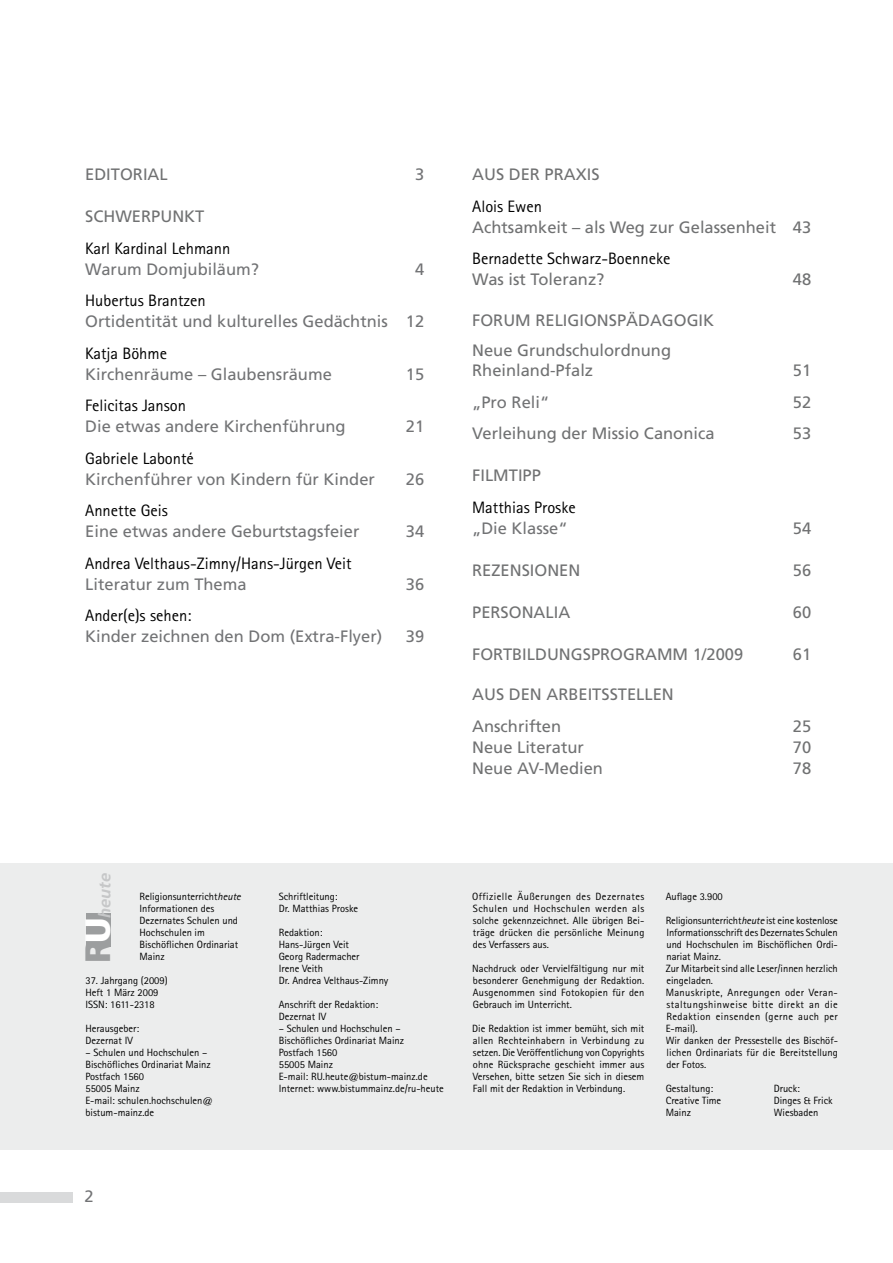
<style>
.page{position:relative;width:893px;height:1263px;background:#fff}
.page>*{position:absolute;margin:0;border:0;box-sizing:border-box;transform-origin:0 0}
.t1{font:16.5px/30.3px "Frutiger";color:#707172}
.t2{font:16.5px "Frutiger";color:#727375}
.t3{font:16.5px "Rotis Sans Serif";color:#000}
.t4{font:italic 700 16.5px "Frutiger";color:#c6c7c8}
.t5{font:10.5px/12px "Rotis Sans Serif";color:#000}
.s1{font-weight:900;font-style:normal;font-size:35.25px;color:#9c9e9f}
.s2{font-weight:900;font-style:normal;font-size:35.25px;color:#fff}
.s3{font-style:italic}
</style>
<div class="page">
<div style="left:0;top:1192px;width:72px;height:10px;background:#d9dadb"></div>
<div style="left:0;top:862px;width:893px;height:287px;background:#eceded"></div>
<div style="left:86px;top:913px;width:24px;height:33px;background:#9c9e9f"></div>
<h1 class="t1" style="left:85px;top:159px;width:84px">EDITORIAL</h1>
<h1 class="t2" style="left:415px;top:165px;width:11px">3</h1>
<h1 class="t1" style="left:85px;top:201px;width:121px">SCHWERPUNKT</h1>
<h1 class="t3" style="left:85px;top:238px;width:147px">Karl Kardinal Lehmann</h1>
<h1 class="t2" style="left:85px;top:259px;width:175px">Warum Domjubiläum?</h1>
<h1 class="t2" style="left:415px;top:259px;width:11px">4</h1>
<h1 class="t3" style="left:85px;top:291px;width:122px">Hubertus Brantzen</h1>
<h1 class="t2" style="left:85px;top:312px;width:340px">Ortidentität und kulturelles Gedächtnis 12</h1>
<h1 class="t3" style="left:85px;top:343px;width:83px">Katja Böhme</h1>
<h1 class="t2" style="left:85px;top:364px;width:248px">Kirchenräume – Glaubensräume</h1>
<h1 class="t2" style="left:406px;top:364px;width:20px">15</h1>
<h1 class="t3" style="left:85px;top:396px;width:102px">Felicitas Janson</h1>
<h1 class="t2" style="left:85px;top:417px;width:262px">Die etwas andere Kirchenführung</h1>
<h1 class="t2" style="left:406px;top:417px;width:20px">21</h1>
<h1 class="t3" style="left:85px;top:448px;width:110px">Gabriele Labonté</h1>
<h1 class="t2" style="left:85px;top:469px;width:291px">Kirchenführer von Kindern für Kinder</h1>
<h1 class="t2" style="left:406px;top:469px;width:20px">26</h1>
<h1 class="t3" style="left:85px;top:501px;width:84px">Annette Geis</h1>
<h1 class="t2" style="left:85px;top:522px;width:276px">Eine etwas andere Geburtstagsfeier</h1>
<h1 class="t2" style="left:406px;top:522px;width:20px">34</h1>
<h1 class="t3" style="left:85px;top:553px;width:268px">Andrea Velthaus-Zimny/Hans-Jürgen Veit</h1>
<h1 class="t2" style="left:85px;top:574px;width:163px">Literatur zum Thema</h1>
<h1 class="t2" style="left:406px;top:574px;width:20px">36</h1>
<h1 class="t3" style="left:85px;top:606px;width:108px">Ander(e)s sehen:</h1>
<h1 class="t2" style="left:85px;top:627px;width:299px">Kinder zeichnen den Dom (Extra-Flyer)</h1>
<h1 class="t2" style="left:406px;top:627px;width:20px">39</h1>
<h1 class="t1" style="left:472px;top:159px;width:129px">AUS DER PRAXIS</h1>
<h1 class="t3" style="left:472px;top:196px;width:71px">Alois Ewen</h1>
<h1 class="t1" style="left:472px;top:212px;width:340px">Achtsamkeit – als Weg zur Gelassenheit 43</h1>
<h1 class="t3" style="left:472px;top:249px;width:200px">Bernadette Schwarz-Boenneke</h1>
<h1 class="t1" style="left:472px;top:264px;width:134px">Was ist Toleranz?</h1>
<h1 class="t1" style="left:793px;top:264px;width:20px">48</h1>
<h1 class="t1" style="left:472px;top:305px;width:244px">FORUM RELIGIONSPÄDAGOGIK<br>Neue Grundschulordnung</h1>
<h1 class="t1" style="left:472px;top:355px;width:123px">Rheinland-Pfalz</h1>
<h1 class="t1" style="left:793px;top:355px;width:20px">51</h1>
<h1 class="t2" style="left:472px;top:392px;width:79px">„Pro Reli“</h1>
<h1 class="t1" style="left:793px;top:387px;width:20px">52</h1>
<h1 class="t1" style="left:472px;top:418px;width:244px">Verleihung der Missio Canonica</h1>
<h1 class="t1" style="left:793px;top:418px;width:20px">53</h1>
<h1 class="t1" style="left:472px;top:460px;width:70px">FILMTIPP</h1>
<h1 class="t3" style="left:472px;top:497px;width:105px">Matthias Proske</h1>
<h1 class="t2" style="left:472px;top:518px;width:97px">„Die Klasse“</h1>
<h1 class="t1" style="left:793px;top:513px;width:20px">54</h1>
<h1 class="t1" style="left:472px;top:555px;width:110px">REZENSIONEN</h1>
<h1 class="t1" style="left:793px;top:555px;width:20px">56</h1>
<h1 class="t1" style="left:472px;top:597px;width:100px">PERSONALIA</h1>
<h1 class="t1" style="left:793px;top:597px;width:20px">60</h1>
<h1 class="t1" style="left:472px;top:639px;width:20px">Fort</h1>
<h1 class="t1" style="left:512px;top:639px;width:22px">bildungsprogramm</h1>
<h1 class="t1" style="left:693px;top:639px;width:52px">1/2009</h1>
<h1 class="t1" style="left:793px;top:639px;width:20px">61</h1>
<h1 class="t1" style="left:472px;top:679px;width:203px;line-height:31.5px">AUS DEN ARB EITSSTELLEN<br>Anschriften</h1>
<h1 class="t1" style="left:793px;top:711px;width:20px">25</h1>
<h1 class="t1" style="left:472px;top:732px;width:113px">Neue Literatur</h1>
<h1 class="t1" style="left:793px;top:732px;width:20px">70</h1>
<h1 class="t1" style="left:472px;top:753px;width:132px">Neue AV-Medien</h1>
<h1 class="t1" style="left:793px;top:753px;width:20px">78</h1>
<h1 class="t4" style="left:95px;top:963px;width:91px;rotate:-90deg"><span class="s1">R</span><span class="s2">U</span>heute</h1>
<p class="t5" style="left:139px;top:890px;width:103px">Religionsunterricht<span class="s3">heute<br></span>Informationen des<br>Dezernates Schulen und<br>Hochschulen im<br>Bischöflichen Ordinariat<br>Mainz</p>
<p class="t5" style="left:85px;top:974px;width:84px">37. Jahrgang (2009)<br>Heft 1 März 2009<br>ISSN: 1611-2318</p>
<p class="t5" style="left:85px;top:1022px;width:55px">Herausgeber:<br>Dezernat IV</p>
<p class="t5" style="left:85px;top:1046px;width:129px">– Schulen und Hochschulen –<br>Bischöfliches Ordinariat Mainz<br>Postfach 1560<br>55005 Mainz<br>E-mail: schulen.hochschulen@ bistum-mainz.de</p>
<h1 class="t2" style="left:85px;top:1186px;width:11px">2</h1>
<p class="t5" style="left:279px;top:891px;width:81px">Schriftleitung:<br>Dr. Matthias Proske</p>
<p class="t5" style="left:279px;top:927px;width:111px">Redaktion:<br>Hans-Jürgen Veit<br>Georg Radermacher<br>Irene Veith<br>Dr. Andrea Velthaus-Zimny</p>
<p class="t5" style="left:279px;top:999px;width:101px">Anschrift der Redaktion:<br>Dezernat IV</p>
<p class="t5" style="left:279px;top:1023px;width:167px">– Schulen und Hochschulen –<br>Bischöfliches Ordinariat Mainz<br>Postfach 1560<br>55005 Mainz<br>E-mail: RU.heute@bistum-mainz.de<br>Internet: www.bistummainz.de/ru-heute</p>
<p class="t5" style="left:472px;top:891px;width:174px;text-align:justify">Offizielle Äußerungen des Dezernates Schulen und Hochschulen werden als solche gekennzeichnet. Alle übrigen Bei&shy;träge drücken die persönliche Meinung des Verfassers aus.</p>
<p class="t5" style="left:472px;top:963px;width:174px;text-align:justify">Nachdruck oder Vervielfältigung nur mit besonderer Genehmigung der Redaktion.<br>Ausgenommen sind Fotokopien für den Gebrauch im Unterricht.</p>
<p class="t5" style="left:472px;top:1023px;width:174px;text-align:justify">Die Redaktion ist immer bemüht, sich mit allen Rechteinhabern in Verbindung zu setzen. Die Veröffentlichung von Copyrights ohne Rücksprache geschieht immer aus Versehen, bitte setzen Sie sich in diesem Fall mit der Redaktion in Verbindung.</p>
<p class="t5" style="left:666px;top:891px;width:59px">Auflage 3.900</p>
<p class="t5" style="left:666px;top:915px;width:174px">Religionsunterricht<span class="s3">heute</span> ist eine kostenlose<br>Informationsschrift des Dezernates Schulen und Hochschulen im Bischöflichen Ordi&shy;nariat Mainz.<br>Zur Mitarbeit sind alle Leser/innen herzlich eingeladen.<br>Manuskripte, Anregungen oder Veran&shy;staltungshinweise bitte direkt an die<br>Redaktion einsenden (gerne auch per<br>E-mail).<br>Wir danken der Pressestelle des Bischöf&shy;lichen Ordinariats für die Bereitstellung der Fotos.</p>
<p class="t5" style="left:666px;top:1083px;width:49px">Gestaltung:</p>
<p class="t5" style="left:774px;top:1083px;width:28px">Druck:</p>
<p class="t5" style="left:666px;top:1095px;width:57px">Creative Time</p>
<p class="t5" style="left:774px;top:1095px;width:60px">Dinges &amp; Frick</p>
<p class="t5" style="left:666px;top:1107px;width:27px">Mainz</p>
<p class="t5" style="left:774px;top:1107px;width:46px">Wiesbaden</p>
</div>
